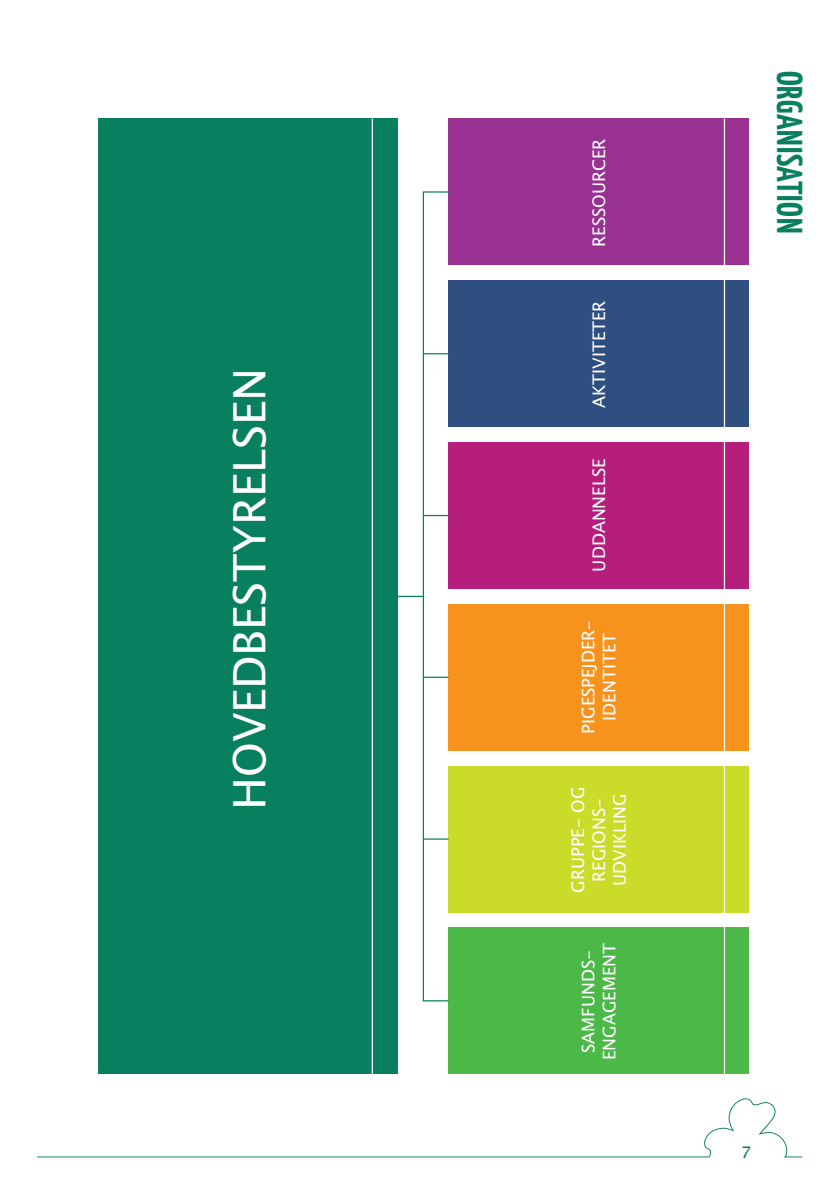
<style>
.page{position:relative;width:840px;height:1191px;background:#fff}
.page>*{position:absolute;margin:0;border:0;box-sizing:border-box;transform-origin:0 0}
.t1{font:44.6px "Lucida Sans Unicode";color:#fff}
.t2{font:700 36px "Yanone Kaffeesatz";letter-spacing:.02em;color:#087f5f}
.t3{font:17.4px/20.8px "Lucida Sans Unicode";color:#fff;text-align:center}
.t4{font:16px "Lucida Sans Unicode";color:#087f5f}
</style>
<div class="page">
<svg style="left:38px;top:1098px;width:763px;height:59px"></svg>
<div style="left:98px;top:119px;width:299px;height:955px;background:#087f5f"></div>
<div style="left:448px;top:927px;width:300px;height:147px;background:#4cb848"></div>
<div style="left:448px;top:604px;width:300px;height:146px;background:#f7931d"></div>
<div style="left:448px;top:442px;width:300px;height:147px;background:#b51e7c"></div>
<div style="left:448px;top:280px;width:300px;height:147px;background:#2f4f81"></div>
<div style="left:448px;top:119px;width:300px;height:146px;background:#993192"></div>
<div style="left:448px;top:765px;width:300px;height:147px;background:#cadb2a"></div>
<hr style="left:422px;top:192px;width:2px;height:808px;background:#087f5f">
<svg style="left:397px;top:596px;width:25px;height:1px"></svg>
<hr style="left:422px;top:676px;width:26px;height:2px;background:#087f5f">
<svg style="left:422px;top:838px;width:26px;height:1px"></svg>
<svg style="left:422px;top:1000px;width:26px;height:1px"></svg>
<svg style="left:422px;top:515px;width:26px;height:1px"></svg>
<svg style="left:422px;top:353px;width:26px;height:1px"></svg>
<hr style="left:422px;top:191px;width:26px;height:2px;background:#087f5f">
<hr style="left:371px;top:119px;width:2px;height:955px;background:#fff">
<hr style="left:723px;top:119px;width:1px;height:955px;background:#fff">
<h1 class="t1" style="left:214px;top:810px;width:444px;rotate:-90deg">HOVEDBESTYRELSEN</h1>
<p class="t3" style="left:588px;top:247px;width:110px;rotate:-90deg">RESSOURCER</p>
<p class="t3" style="left:588px;top:408px;width:109px;rotate:-90deg">AKTIVITETER</p>
<p class="t3" style="left:588px;top:571px;width:115px;rotate:-90deg">UDDANNELSE</p>
<p class="t3" style="left:577px;top:733px;width:115px;rotate:-90deg">PIGESPEJDER‑<br>IDENTITET</p>
<p class="t3" style="left:567px;top:892px;width:107px;rotate:-90deg">GRUPPE‑ OG<br>REGIONS‑<br>UDVIKLING</p>
<p class="t3" style="left:577px;top:1060px;width:118px;rotate:-90deg">SAMFUNDS‑<br>ENGAGEMENT</p>
<h2 class="t2" style="left:811px;top:71px;width:164px;rotate:90deg">ORGANISATION</h2>
<p class="t4" style="left:740px;top:1139px;width:12px">7</p>
</div>
